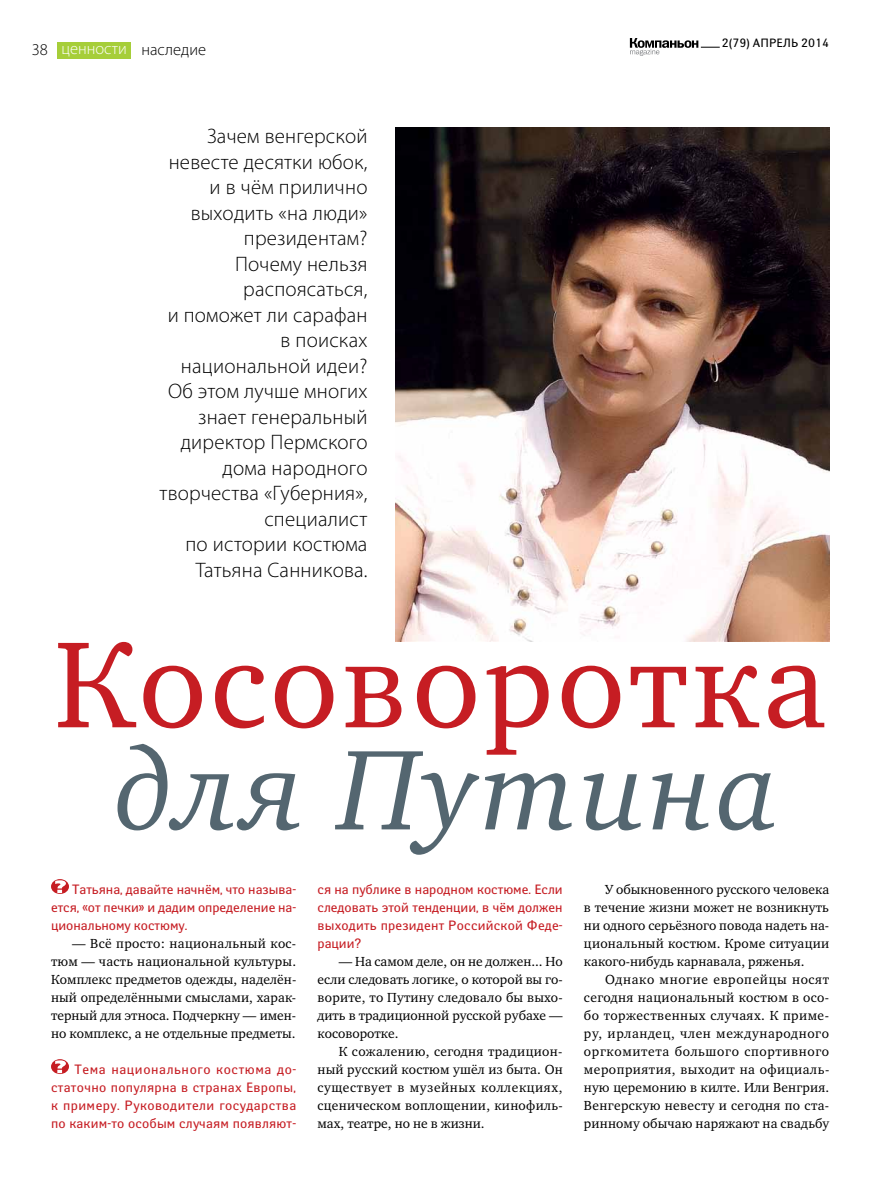
<style>
.page{position:relative;width:893px;height:1191px;background:#fff}
.page>*{position:absolute;margin:0;border:0;box-sizing:border-box;transform-origin:0 0}
.t1{font:125.7px "Charter ITC";letter-spacing:.03em;color:#c61d23}
.t2{font:italic 116.25px "Charter ITC";letter-spacing:.03em;color:#546670}
.t3{font:300 21px/25.5px "Myriad Pro";letter-spacing:.01em;color:#000;text-align:right}
.t4{font:300 16.5px "Myriad Pro";color:#000}
.t5{font:300 16.5px "Myriad Pro";color:#fff}
.t6{font:13.5px/18px "Charter ITC";color:#000;text-align:justify}
.t7{font:13.5px/18px "Yanus";letter-spacing:.01em;color:#c61d23;text-align:justify}
.t8{font:12px "Yanus";color:#000}
</style>
<div class="page">
<svg style="left:630px;top:38px;width:90px;height:18px"></svg>
<div style="left:57px;top:42px;width:74px;height:17px;background:#a6ce39"></div>
<img style="left:395px;top:128px;width:434px;height:514px">
<svg style="left:51px;top:879px;width:18px;height:15px"></svg>
<svg style="left:51px;top:1059px;width:18px;height:15px"></svg>
<p class="t4" style="left:32px;top:40px;width:18px">38</p>
<p class="t5" style="left:62px;top:39px;width:67px">ценности</p>
<p class="t4" style="left:141px;top:40px;width:66px">наследие</p>
<p class="t8" style="left:722px;top:36px;width:109px">2(79) апрель 2014</p>
<p class="t3" style="left:160px;top:123px;width:209px">Зачем венгерской невесте десятки юбок, и в чём прилично выходить «на люди» президентам?<br>Почему нельзя распоясаться,<br>и поможет ли сарафан в поисках национальной идеи?<br>Об этом лучше многих знает генеральный директор Пермского дома народного творчества «Губерния», специалист<br>по истории костюма<br>Татьяна Санникова.</p>
<h1 class="t1" style="left:54px;top:606px;width:774px">Косоворотка</h1>
<h2 class="t2" style="left:115px;top:718px;width:665px">для Путина</h2>
<p class="t7" style="left:51px;top:880px;width:247px;text-indent:21px">Татьяна, давайте начнём, что называ&shy;ется, «от печки» и дадим определение на&shy;циональному костюму.</p>
<p class="t6" style="left:51px;top:934px;width:247px;text-indent:21px">— Всё просто: национальный кос&shy;тюм — часть национальной культуры.<br>Комплекс предметов одежды, наделён&shy;ный определёнными смыслами, харак&shy;терный для этноса. Подчеркну — имен&shy;но комплекс, а не отдельные предметы.</p>
<p class="t7" style="left:51px;top:1060px;width:247px;text-indent:24px">Тема национального костюма до&shy;статочно популярна в странах Европы, к примеру. Руководители государства по каким-то особым случаям появляют-</p>
<p class="t7" style="left:317px;top:880px;width:247px">ся на публике в народном костюме. Если следовать этой тенденции, в чём должен выходить президент Российской Феде&shy;рации?</p>
<p class="t6" style="left:317px;top:952px;width:247px;text-indent:21px">— На самом деле, он не должен... Но если следовать логике, о которой вы го&shy;ворите, то Путину следовало бы выхо&shy;дить в традиционной русской рубахе — косоворотке.</p>
<p class="t6" style="left:317px;top:1042px;width:247px;text-indent:21px">К сожалению, сегодня традицион&shy;ный русский костюм ушёл из быта. Он существует в музейных коллекциях, сценическом воплощении, кинофиль&shy;мах, театре, но не в жизни.</p>
<p class="t6" style="left:584px;top:880px;width:247px;text-indent:21px">У обыкновенного русского человека в течение жизни может не возникнуть ни одного серьёзного повода надеть на&shy;циональный костюм. Кроме ситуации какого-нибудь карнавала, ряженья.</p>
<p class="t6" style="left:584px;top:970px;width:247px;text-indent:21px">Однако многие европейцы носят сегодня национальный костюм в осо&shy;бо торжественных случаях. К приме&shy;ру, ирландец, член международного оргкомитета большого спортивного мероприятия, выходит на официаль&shy;ную церемонию в килте. Или Венгрия.<br>Венгерскую невесту и сегодня по ста&shy;ринному обычаю наряжают на свадьбу</p>
</div>
